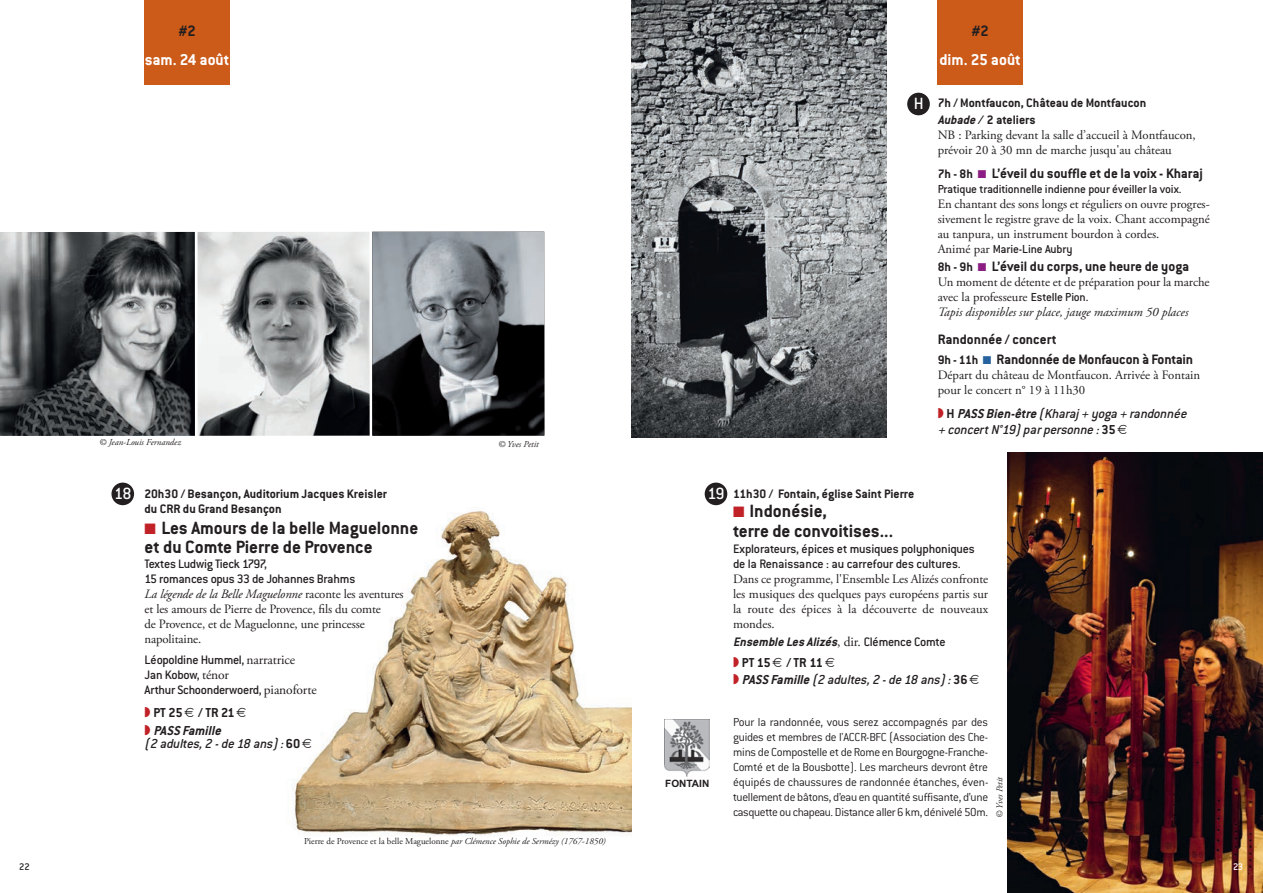
<style>
.page{position:relative;width:1263px;height:893px;background:#fff}
.page>*{position:absolute;margin:0;border:0;box-sizing:border-box;transform-origin:0 0}
.t1{font:700 19.5px/19.5px "Conduit ITC";color:#231f20}
.t2{font:500 17.85px "Conduit ITC";color:#fff}
.t3{font:700 17.25px "Conduit ITC";color:#fff}
.t4{font:700 16.5px "Conduit ITC";color:#231f20}
.t5{font:700 15px/19.5px "Conduit ITC";color:#231f20}
.t6{font:italic 500 14.25px/16.5px "Conduit ITC";color:#231f20}
.t7{font:700 14.25px "Conduit ITC";letter-spacing:-.01em;color:#231f20}
.t8{font:500 13.5px/15px "Conduit ITC";letter-spacing:-.015em;color:#231f20}
.t9{font:700 13.5px/16.5px "Conduit ITC";color:#231f20}
.t10{font:italic 700 13.5px "Conduit ITC";color:#231f20}
.t11{font:12.75px/15px "Adobe Garamond Pro";color:#231f20}
.t12{font:300 12.75px/15px "Conduit ITC";letter-spacing:-.03em;color:#231f20;text-align:justify}
.t13{font:500 12.75px "Conduit ITC";letter-spacing:-.015em;color:#231f20}
.t14{font:500 10.5px "Conduit ITC";color:#231f20}
.t15{font:500 10.5px "Conduit ITC";color:#fff}
.t16{font:700 10.05px "Arial";color:#231f20}
.t17{font:italic 9px "Adobe Garamond Pro";color:#231f20}
.s1{font-style:italic}
.s2{font-size:13.5px}
.s3{color:#8c1d82}
.s4{font-family:"Adobe Garamond Pro";font-weight:400}
.s5{font-family:"Conduit ITC";font-weight:500}
.s6{color:#26629d}
.s7{font-weight:700;font-style:normal}
.s8{font-weight:700}
.s9{color:#c02228}
.s10{font-style:normal}
.s11{font-family:"Adobe Garamond Pro";font-weight:400;font-style:normal}
.s12{font-weight:500;font-style:normal}
</style>
<div class="page">
<img style="left:1008px;top:452px;width:255px;height:441px">
<img style="left:631px;top:0;width:256px;height:437px">
<div style="left:938px;top:0;width:85px;height:85px;background:#cc5a19"></div>
<div style="left:907px;top:93px;width:23px;height:22px;background:#231f20;border-radius:50%"></div>
<div style="left:705px;top:483px;width:22px;height:22px;background:#231f20;border-radius:50%"></div>
<img style="left:292px;top:510px;width:339px;height:326px">
<img style="left:0;top:232px;width:195px;height:204px">
<div style="left:111px;top:483px;width:23px;height:22px;background:#231f20;border-radius:50%"></div>
<div style="left:145px;top:0;width:85px;height:85px;background:#cc5a19"></div>
<img style="left:197px;top:232px;width:173px;height:204px">
<img style="left:372px;top:232px;width:172px;height:204px">
<img style="left:665px;top:720px;width:44px;height:56px">
<svg style="left:302px;top:739px;width:10px;height:9px"></svg>
<p class="t4" style="left:178px;top:26px;width:19px">#2</p>
<p class="t4" style="left:971px;top:26px;width:19px">#2</p>
<h3 class="t3" style="left:145px;top:54px;width:86px">sam. 24 août</h3>
<h3 class="t3" style="left:939px;top:54px;width:83px">dim. 25 août</h3>
<p class="t17" style="left:99px;top:439px;width:83px">© Jean-Louis Fernandez</p>
<p class="t17" style="left:498px;top:440px;width:42px">© Yves Petit</p>
<h2 class="t2" style="left:914px;top:98px;width:11px">H</h2>
<p class="t9" style="left:938px;top:96px;width:210px">7h / Montfaucon, Château de Montfaucon<br><span class="s1">Aubade /</span> 2 ateliers</p>
<p class="t11" style="left:938px;top:128px;width:260px">nb : Parking devant la salle d’accueil à montfaucon, prévoir 20 à 30 mn de marche jusqu'au château</p>
<p class="t5" style="left:938px;top:165px;width:267px"><span class="s2">7h - 8h</span> <span class="s3">■</span> L’éveil du souffle et de la voix - Kharaj</p>
<p class="t13" style="left:938px;top:185px;width:245px">Pratique traditionnelle indienne pour éveiller la voix.</p>
<p class="t11" style="left:938px;top:197px;width:274px;text-align:justify">en chantant des sons longs et réguliers on ouvre progres&shy;sivement le registre grave de la voix. chant accompagné au tanpura, un instrument bourdon à cordes.</p>
<p class="t13" style="left:938px;top:245px;width:136px"><span class="s4">Animé par</span> Marie-Line Aubry</p>
<p class="t5" style="left:938px;top:258px;width:253px"><span class="s2">8h - 9h</span> <span class="s3">■</span> L’éveil du corps, une heure de yoga</p>
<p class="t11" style="left:938px;top:275px;width:273px">un moment de détente et de préparation pour la marche avec la professeure <span class="s5">Estelle Pion.<br></span><span class="s1">Tapis disponibles sur place, jauge maximum 50 places</span></p>
<p class="t5" style="left:938px;top:331px;width:257px">Randonnée / concert<br><span class="s2">9h - 11h</span> <span class="s6">■</span> Randonnée de Monfaucon à Fontain</p>
<p class="t11" style="left:938px;top:368px;width:264px">départ du château de montfaucon. Arrivée à fontain pour le concert n° 19 à 11h30</p>
<p class="t6" style="left:938px;top:407px;width:253px;text-indent:9px"><span class="s7">H</span> <span class="s8">PASS Bien-être</span> (Kharaj + yoga + randonnée + concertN°19) parpersonne :<span class="s7">3 5</span></p>
<h2 class="t2" style="left:114px;top:488px;width:19px">18</h2>
<p class="t9" style="left:145px;top:486px;width:244px">20h30 / Besançon, Auditorium Jacques Kreisler</p>
<h2 class="t2" style="left:708px;top:488px;width:18px">19</h2>
<p class="t9" style="left:145px;top:501px;width:139px">du CRR du Grand Besançon</p>
<h1 class="t1" style="left:145px;top:520px;width:275px"><span class="s9">■</span> Les Amours de la belle Maguelonne et du Comte Pierre de Provence</h1>
<p class="t8" style="left:145px;top:558px;width:212px">Textes Ludwig Tieck 1797,<br>15 romances opus 33 de Johannes Brahms</p>
<p class="t11" style="left:145px;top:588px;width:261px"><span class="s1">La légende de la Belle Maguelonne</span> raconte les aventures et les amours de Pierre de Provence, fils du comte<br>de Provence, et de maguelonne, une princesse napolitaine.</p>
<p class="t8" style="left:145px;top:654px;width:174px">Léopoldine Hummel, <span class="s4">narratrice<br></span>Jan Kobow, <span class="s4">ténor<br></span>Arthur Schoonderwoerd, <span class="s4">pianoforte</span></p>
<p class="t7" style="left:153px;top:708px;width:83px">PT 25 / TR 21</p>
<p class="t6" style="left:145px;top:725px;width:157px;line-height:13.5px;text-indent:9px"><span class="s8">PASS Famille<br></span>(2 adultes,2 -de 18 ans) :<span class="s7">6 0</span></p>
<p class="t17" style="left:304px;top:838px;width:303px"><span class="s10">Pierre de Provence et la belle maguelonne</span> par Clémence Sophie de Sermézy (1767-1850)</p>
<p class="t16" style="left:665px;top:778px;width:46px">FONTAIN</p>
<p class="t9" style="left:733px;top:486px;width:183px">11h30 / Fontain, église Saint Pierre</p>
<h1 class="t1" style="left:733px;top:503px;width:162px"><span class="s9">■</span> Indonésie,<br>terre de convoitises...</h1>
<p class="t8" style="left:733px;top:543px;width:243px">Explorateurs, épices et musiques polyphoniques de la Renaissance : au carrefour des cultures.</p>
<p class="t11" style="left:733px;top:573px;width:257px;text-align:justify">dans ce programme, l'ensemble les Alizés confronte les musiques des quelques pays européens partis sur la route des épices à la découverte de nouveaux mondes.</p>
<p class="t10" style="left:733px;top:638px;width:214px">Ensemble Les Alizés<span class="s11">, dir.</span> <span class="s12">Clémence Comte</span></p>
<p class="t6" style="left:742px;top:656px;width:227px"><span class="s7">PT 15 / TR 11<br></span><span class="s8">PASS Famille</span> (2 adultes,2 -de 18 ans) :<span class="s7">3 6</span></p>
<p class="t12" style="left:733px;top:715px;width:257px">Pour la randonnée, vous serez accompagnés par des guides et membres de l'ACCR-BFC (Association des Che&shy;mins de Compostelle et de Rome en Bourgogne-Franche-Comté et de la Bousbotte). Les marcheurs devront être équipés de chaussures de randonnée étanches, éven&shy;tuellement de bâtons, d’eau en quantité suffisante, d’une casquette ou chapeau. Distance aller 6 km, dénivelé 50m.</p>
<p class="t17" style="left:996px;top:818px;width:43px;rotate:-90deg">© Yves Petit</p>
<p class="t14" style="left:19px;top:863px;width:12px">22</p>
<p class="t15" style="left:1233px;top:863px;width:11px">23</p>
</div>
